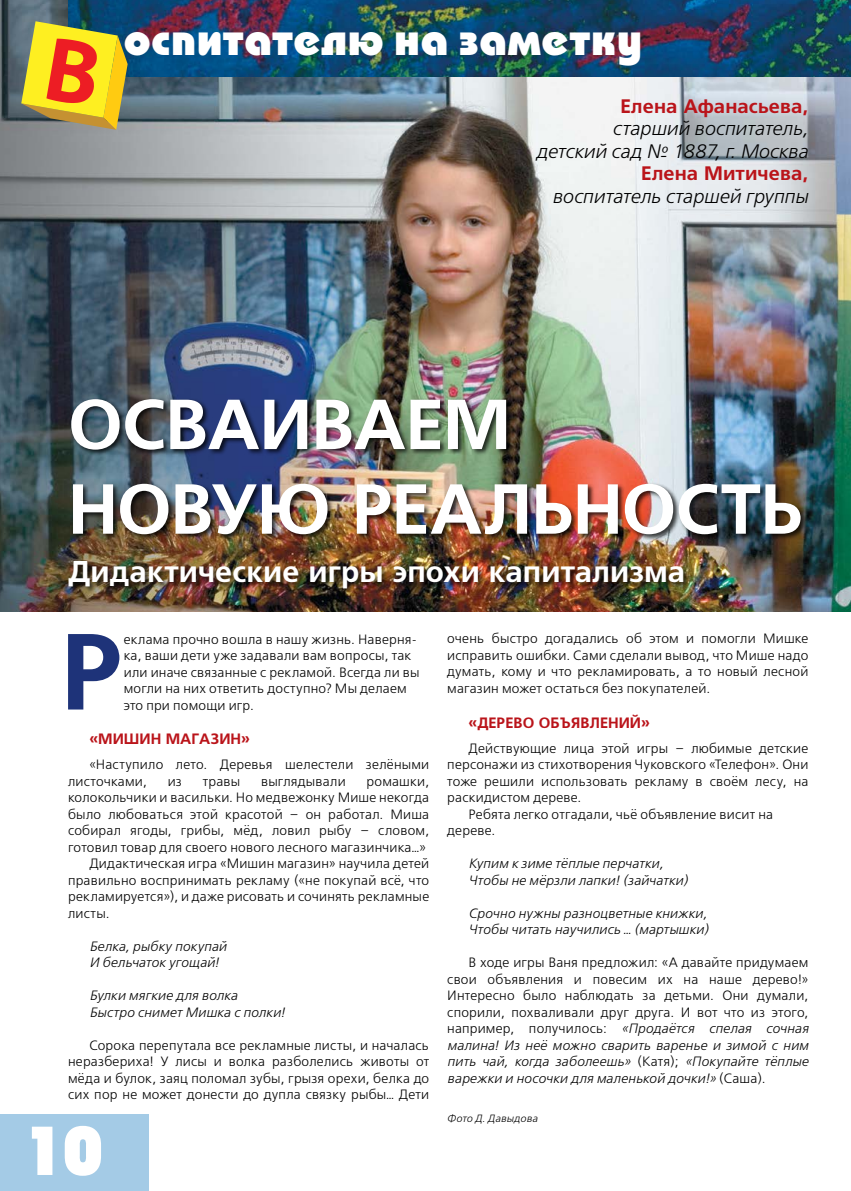
<style>
.page{position:relative;width:851px;height:1191px;background:#fff}
.page>*{position:absolute;margin:0;border:0;box-sizing:border-box;transform-origin:0 0}
.t1{font:700 107.85px "Free Set C";color:#1e3379}
.t2{font:700 70.5px/84.6px "Free Set C";letter-spacing:-.01em;color:#fff}
.t3{font:800 69px "Bauhaus C";color:#fff}
.t4{font:800 45px "Bauhaus C";letter-spacing:.015em;color:#fff}
.t5{font:700 30px "Free Set C";letter-spacing:.005em;color:#fff}
.t6{font:italic 19.5px/22.5px "Free Set C";letter-spacing:-.005em;color:#000;text-align:right}
.t7{font:700 19.5px "Free Set C";letter-spacing:.005em;color:#ba141a}
.t8{font:700 15px "Free Set C";color:#ba141a}
.t9{font:13.5px/16.5px "Free Set C";letter-spacing:.015em;color:#000;text-align:justify}
.t10{font:italic 13.5px/16.5px "Free Set C";letter-spacing:.015em;color:#000}
.t11{font:italic 10.5px "Free Set C";letter-spacing:.015em;color:#000}
.s1{font-style:italic}
</style>
<div class="page">
<div style="left:0;top:1114px;width:149px;height:77px;background:#a4cbe6"></div>
<img style="left:0;top:0;width:850px;height:611px">
<img style="left:68px;top:0;width:782px;height:77px">
<svg style="left:21px;top:21px;width:107px;height:109px;background:#cb9f37"></svg>
<div style="left:68px;top:397px;width:739px;height:199px;background:#000;opacity:.75"></div>
<h3 class="t4" style="left:123px;top:13px;width:520px">оспитателю на заметку</h3>
<h3 class="t7" style="left:620px;top:95px;width:189px">Елена Афанасьева,</h3>
<h3 class="t6" style="left:536px;top:118px;width:273px">старший воспитатель,<br>детский сад № 1887, г. Москва</h3>
<h3 class="t7" style="left:641px;top:162px;width:168px">Елена Митичева,</h3>
<h3 class="t6" style="left:552px;top:186px;width:257px">воспитатель старшей группы</h3>
<h2 class="t2" style="left:68px;top:385px;width:737px">ОСВАИВАЕМ<br>НОВУЮ РЕАЛЬНОСТЬ</h2>
<h3 class="t5" style="left:68px;top:555px;width:618px">Дидактические игры эпохи капитализма</h3>
<h1 class="t1" style="left:60px;top:611px;width:65px">Р</h1>
<p class="t9" style="left:124px;top:631px;width:297px;text-align:left">еклама прочно вошла в нашу жизнь. Наверня&shy;ка, ваши дети уже задавали вам вопросы, так или иначе связанные с рекламой. Всегда ли вы могли на них ответить доступно? Мы делаем это при помощи игр.</p>
<p class="t8" style="left:89px;top:730px;width:162px">«МИШИН МАГАЗИН»</p>
<p class="t9" style="left:68px;top:757px;width:362px;text-indent:21px">«Наступило лето. Деревья шелестели зелёными листочками,</p>
<p class="t9" style="left:168px;top:773px;width:16px">из</p>
<p class="t9" style="left:203px;top:773px;width:39px">травы</p>
<p class="t9" style="left:261px;top:773px;width:86px">выглядывали</p>
<p class="t9" style="left:366px;top:773px;width:64px">ромашки,</p>
<p class="t9" style="left:68px;top:790px;width:362px">колокольчики и васильки. Но медвежонку Мише некогда</p>
<p class="t9" style="left:68px;top:806px;width:362px">было любоваться этой красотой – он работал. Миша</p>
<p class="t9" style="left:68px;top:822px;width:362px">собирал ягоды, грибы, мёд, ловил рыбу – словом,</p>
<p class="t9" style="left:68px;top:839px;width:359px">готовил товар для своего нового лесного магазинчика…»</p>
<p class="t9" style="left:89px;top:855px;width:341px">Дидактическая игра «Мишин магазин» научила детей</p>
<p class="t9" style="left:68px;top:872px;width:362px">правильно воспринимать рекламу («не покупай всё, что</p>
<p class="t9" style="left:68px;top:888px;width:362px">рекламируется»), и даже рисовать и сочинять рекламные</p>
<p class="t9" style="left:68px;top:905px;width:43px">листы.</p>
<p class="t10" style="left:89px;top:938px;width:139px">Белка, рыбку покупай<br>И бельчаток угощай!</p>
<p class="t10" style="left:89px;top:987px;width:197px">Булки мягкие для волка<br>Быстро снимет Мишка с полки!</p>
<p class="t9" style="left:68px;top:1037px;width:362px;text-indent:21px">Сорока перепутала все рекламные листы, и началась неразбериха! У лисы и волка разболелись животы от мёда и булок, заяц поломал зубы, грызя орехи, белка до сих пор не может донести до дупла связку рыбы… Дети</p>
<h3 class="t3" style="left:22px;top:1109px;width:84px">10</h3>
<p class="t9" style="left:447px;top:631px;width:362px">очень быстро догадались об этом и помогли Мишке исправить ошибки. Сами сделали вывод, что Мише надо думать, кому и что рекламировать, а то новый лесной магазин может остаться без покупателей.</p>
<p class="t8" style="left:468px;top:714px;width:183px">«ДЕРЕВО ОБЪЯВЛЕНИЙ»</p>
<p class="t9" style="left:468px;top:740px;width:341px">Действующие лица этой игры – любимые детские</p>
<p class="t9" style="left:447px;top:757px;width:362px">персонажи из стихотворения Чуковского «Телефон». Они</p>
<p class="t9" style="left:447px;top:773px;width:362px">тоже решили использовать рекламу в своём лесу, на</p>
<p class="t9" style="left:447px;top:789px;width:135px">раскидистом дереве.</p>
<p class="t9" style="left:468px;top:806px;width:306px">Ребята легко отгадали, чьё объявление висит на</p>
<p class="t9" style="left:447px;top:822px;width:49px">дереве.</p>
<p class="t10" style="left:468px;top:855px;width:221px">Купим к зиме тёплые перчатки,<br>Чтобы не мёрзли лапки! (зайчатки)</p>
<p class="t10" style="left:468px;top:905px;width:242px">Срочно нужны разноцветные книжки,<br>Чтобы читать научились … (мартышки)</p>
<p class="t9" style="left:447px;top:954px;width:362px;text-indent:21px">В ходе игры Ваня предложил: «А давайте придумаем свои объявления и повесим их на наше дерево!» Интересно было наблюдать за детьми. Они думали, спорили, похваливали друг друга. И вот что из этого, например, получилось: <span class="s1">«Продаётся спелая сочная малина! Из неё можно сварить варенье и зимой с ним пить чай, когда заболеешь»</span> (Катя); <span class="s1">«Покупайте тёплые варежки и носочки для маленькой дочки!»</span> (Саша).</p>
<p class="t11" style="left:446px;top:1112px;width:92px">Фото Д. Давыдова</p>
</div>
